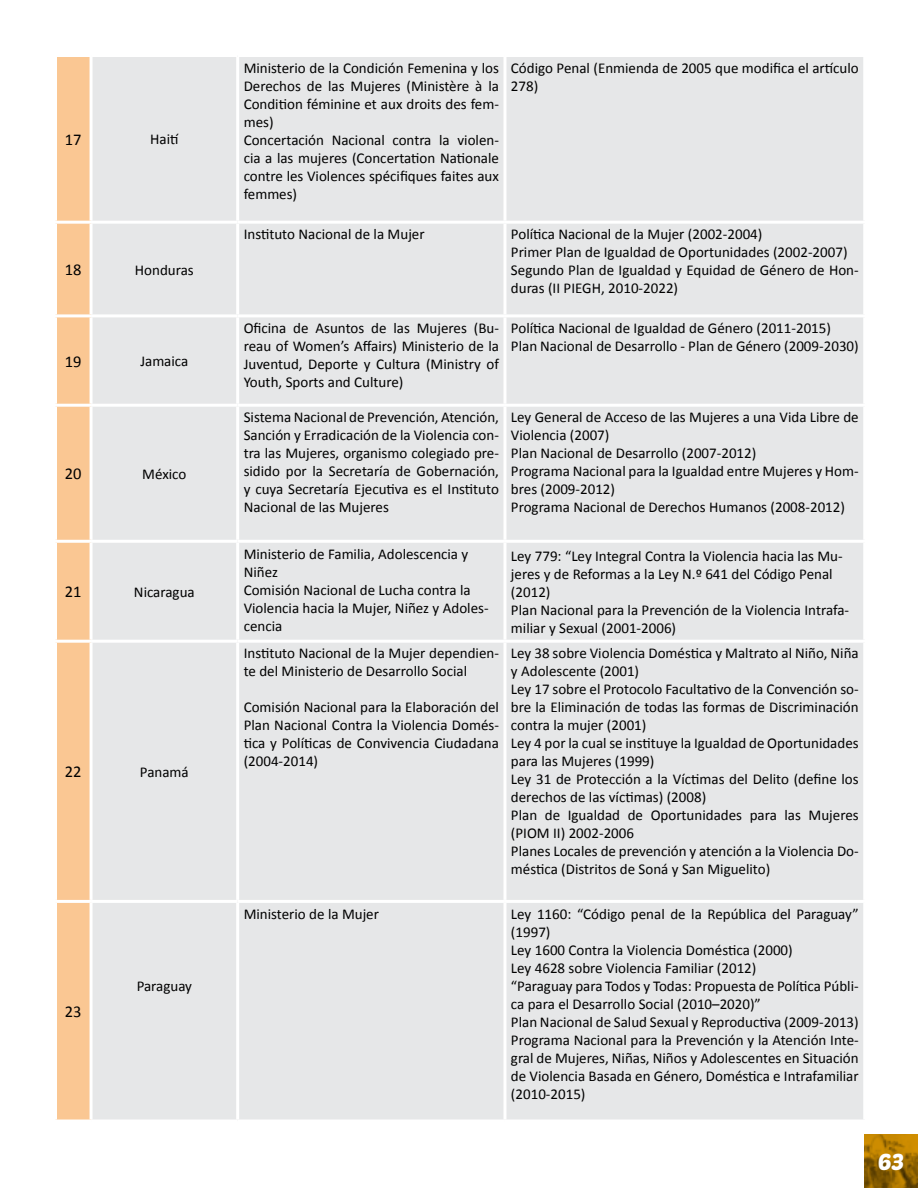
<style>
.page{position:relative;width:918px;height:1188px;background:#fff}
.page>*{position:absolute;margin:0;border:0;box-sizing:border-box;transform-origin:0 0}
.t1{font:22.5px "Poetsen One";color:#fff}
.t2{font:16.5px "Calibri";color:#000}
.t3{font:15px/18px "Calibri";color:#000}
</style>
<div class="page">
<svg style="left:864px;top:1134px;width:54px;height:54px;background:#a06d00"></svg>
<div style="left:57px;top:57px;width:33px;height:1063px;background:#fac793"></div>
<div style="left:93px;top:57px;width:770px;height:1063px;background:#e6e7e8"></div>
<hr style="left:236px;top:57px;width:3px;height:164px;background:#fff">
<hr style="left:503px;top:57px;width:3px;height:164px;background:#fff">
<hr style="left:54px;top:221px;width:37px;height:3px;background:#fff">
<hr style="left:91px;top:221px;width:147px;height:3px;background:#fff">
<hr style="left:238px;top:221px;width:267px;height:3px;background:#fff">
<hr style="left:236px;top:224px;width:3px;height:90px;background:#fff">
<hr style="left:505px;top:221px;width:361px;height:3px;background:#fff">
<hr style="left:503px;top:224px;width:3px;height:90px;background:#fff">
<hr style="left:54px;top:314px;width:37px;height:3px;background:#fff">
<hr style="left:91px;top:314px;width:147px;height:3px;background:#fff">
<hr style="left:238px;top:314px;width:267px;height:3px;background:#fff">
<hr style="left:236px;top:317px;width:3px;height:87px;background:#fff">
<hr style="left:505px;top:314px;width:361px;height:3px;background:#fff">
<hr style="left:503px;top:317px;width:3px;height:87px;background:#fff">
<hr style="left:54px;top:404px;width:37px;height:3px;background:#fff">
<hr style="left:91px;top:404px;width:147px;height:3px;background:#fff">
<hr style="left:238px;top:404px;width:267px;height:3px;background:#fff">
<hr style="left:236px;top:407px;width:3px;height:133px;background:#fff">
<hr style="left:505px;top:404px;width:361px;height:3px;background:#fff">
<hr style="left:503px;top:407px;width:3px;height:133px;background:#fff">
<hr style="left:54px;top:540px;width:37px;height:3px;background:#fff">
<hr style="left:91px;top:540px;width:147px;height:3px;background:#fff">
<hr style="left:238px;top:540px;width:267px;height:3px;background:#fff">
<hr style="left:236px;top:543px;width:3px;height:97px;background:#fff">
<hr style="left:505px;top:540px;width:361px;height:3px;background:#fff">
<hr style="left:503px;top:543px;width:3px;height:97px;background:#fff">
<hr style="left:54px;top:640px;width:37px;height:3px;background:#fff">
<hr style="left:91px;top:640px;width:147px;height:3px;background:#fff">
<hr style="left:238px;top:640px;width:267px;height:3px;background:#fff">
<hr style="left:236px;top:643px;width:3px;height:257px;background:#fff">
<hr style="left:505px;top:640px;width:361px;height:3px;background:#fff">
<hr style="left:503px;top:643px;width:3px;height:257px;background:#fff">
<hr style="left:54px;top:900px;width:37px;height:3px;background:#fff">
<hr style="left:91px;top:900px;width:147px;height:3px;background:#fff">
<hr style="left:238px;top:900px;width:267px;height:3px;background:#fff">
<hr style="left:236px;top:903px;width:3px;height:217px;background:#fff">
<hr style="left:505px;top:900px;width:361px;height:3px;background:#fff">
<hr style="left:503px;top:903px;width:3px;height:217px;background:#fff">
<p class="t2" style="left:65px;top:129px;width:18px">17</p>
<p class="t3" style="left:150px;top:131px;width:30px">Haití</p>
<p class="t2" style="left:65px;top:259px;width:18px">18</p>
<p class="t3" style="left:135px;top:261px;width:60px">Honduras</p>
<p class="t2" style="left:65px;top:351px;width:18px">19</p>
<p class="t3" style="left:140px;top:352px;width:49px">Jamaica</p>
<p class="t2" style="left:65px;top:464px;width:18px">20</p>
<p class="t3" style="left:142px;top:465px;width:46px">México</p>
<p class="t2" style="left:65px;top:582px;width:18px">21</p>
<p class="t3" style="left:134px;top:583px;width:62px">Nicaragua</p>
<p class="t2" style="left:65px;top:762px;width:18px">22</p>
<p class="t3" style="left:140px;top:763px;width:50px">Panamá</p>
<p class="t2" style="left:65px;top:1002px;width:18px">23</p>
<p class="t3" style="left:137px;top:977px;width:57px">Paraguay</p>
<p class="t3" style="left:244px;top:59px;width:257px">Ministerio de la Condición Femenina y los<br>Derechos de las Mujeres (Ministère à la<br>Condition féminine et aux droits des fem&shy;mes)<br>Concertación Nacional contra la violen&shy;cia a las mujeres (Concertation Nationale contre les Violences spécifiques faites aux femmes)</p>
<p class="t3" style="left:511px;top:59px;width:349px">Código Penal (Enmienda de 2005 que modifica el artículo<br>278)</p>
<p class="t3" style="left:244px;top:225px;width:182px">Instituto Nacional de la Mujer</p>
<p class="t3" style="left:511px;top:225px;width:349px">Política Nacional de la Mujer (2002-2004)<br>Primer Plan de Igualdad de Oportunidades (2002-2007)<br>Segundo Plan de Igualdad y Equidad de Género de Hon&shy;duras (II PIEGH, 2010-2022)</p>
<p class="t3" style="left:244px;top:319px;width:257px;text-align:justify">Oficina de Asuntos de las Mujeres (Bu&shy;reau of Women’s Affairs) Ministerio de la Juventud, Deporte y Cultura (Ministry of Youth, Sports and Culture)</p>
<p class="t3" style="left:511px;top:319px;width:349px">Política Nacional de Igualdad de Género (2011-2015)<br>Plan Nacional de Desarrollo - Plan de Género (2009-2030)</p>
<p class="t3" style="left:244px;top:409px;width:257px;text-align:justify">Sistema Nacional de Prevención, Atención, Sanción y Erradicación de la Violencia con&shy;tra las Mujeres, organismo colegiado pre&shy;sidido por la Secretaría de Gobernación, y cuya Secretaría Ejecutiva es el Instituto Nacional de las Mujeres</p>
<p class="t3" style="left:511px;top:409px;width:349px">Ley General de Acceso de las Mujeres a una Vida Libre de Violencia (2007)<br>Plan Nacional de Desarrollo (2007-2012)<br>Programa Nacional para la Igualdad entre Mujeres y Hom&shy;bres (2009-2012)<br>Programa Nacional de Derechos Humanos (2008-2012)</p>
<p class="t3" style="left:244px;top:545px;width:246px">Ministerio de Familia, Adolescencia y<br>Niñez<br>Comisión Nacional de Lucha contra la<br>Violencia hacia la Mujer, Niñez y Adoles&shy;cencia</p>
<p class="t3" style="left:511px;top:547px;width:340px">Ley 779: “Ley Integral Contra la Violencia hacia las Mu&shy;jeres y de Reformas a la Ley N.º 641 del Código Penal (2012)<br>Plan Nacional para la Prevención de la Violencia Intrafa&shy;miliar y Sexual (2001-2006)</p>
<p class="t3" style="left:244px;top:645px;width:257px">Instituto Nacional de la Mujer dependien&shy;te del Ministerio de Desarrollo Social</p>
<p class="t3" style="left:244px;top:699px;width:257px;text-align:justify">Comisión Nacional para la Elaboración del Plan Nacional Contra la Violencia Domés&shy;tica y Políticas de Convivencia Ciudadana (2004-2014)</p>
<p class="t3" style="left:511px;top:645px;width:349px">Ley 38 sobre Violencia Doméstica y Maltrato al Niño, Niña y Adolescente (2001)<br>Ley 17 sobre el Protocolo Facultativo de la Convención so&shy;bre la Eliminación de todas las formas de Discriminación contra la mujer (2001)<br>Ley 4 por la cual se instituye la Igualdad de Oportunidades para las Mujeres (1999)<br>Ley 31 de Protección a la Víctimas del Delito (define los derechos de las víctimas) (2008)<br>Plan de Igualdad de Oportunidades para las Mujeres (PIOM II) 2002-2006<br>Planes Locales de prevención y atención a la Violencia Do&shy;méstica (Distritos de Soná y San Miguelito)</p>
<p class="t3" style="left:244px;top:905px;width:137px">Ministerio de la Mujer</p>
<p class="t3" style="left:511px;top:905px;width:349px">Ley 1160: “Código penal de la República del Paraguay” (1997)<br>Ley 1600 Contra la Violencia Doméstica (2000)<br>Ley 4628 sobre Violencia Familiar (2012)<br>“Paraguay para Todos y Todas: Propuesta de Política Públi&shy;ca para el Desarrollo Social (2010–2020)”<br>Plan Nacional de Salud Sexual y Reproductiva (2009-2013)<br>Programa Nacional para la Prevención y la Atención Inte&shy;gral de Mujeres, Niñas, Niños y Adolescentes en Situación de Violencia Basada en Género, Doméstica e Intrafamiliar (2010-2015)</p>
<h1 class="t1" style="left:878px;top:1148px;width:28px">63</h1>
</div>
